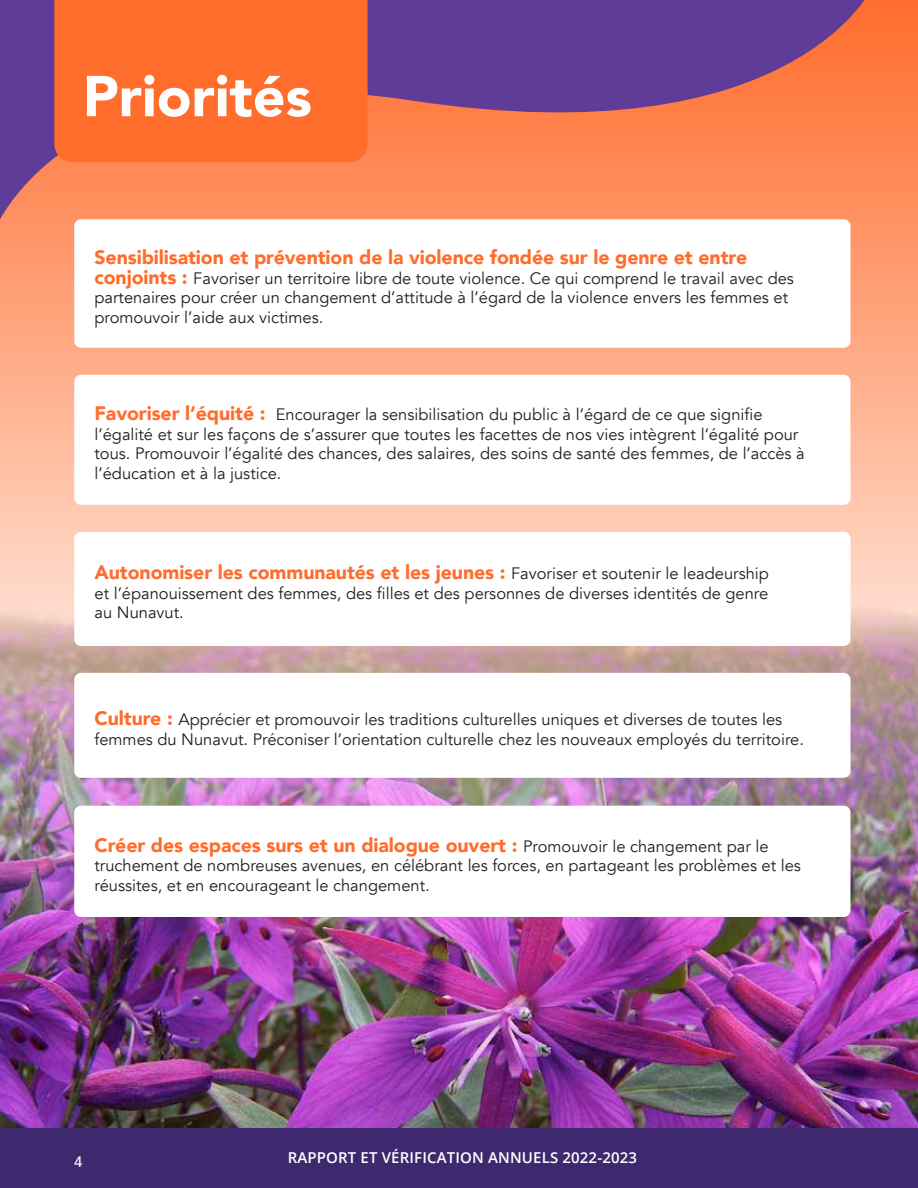
<style>
.page{position:relative;width:918px;height:1188px;background:#fff}
.page>*{position:absolute;margin:0;border:0;box-sizing:border-box;transform-origin:0 0}
.t1{font:900 57px "Avenir";color:#fff}
.t2{font:900 19.5px "Avenir";letter-spacing:-.005em;color:#ff6d2d}
.t3{font:16.5px/19.5px "Avenir";color:#231f20}
.t4{font:600 15px "Open Sans";letter-spacing:.01em;color:#fff}
.t5{font:500 15px "Avenir";color:#fff}
.s1{font-weight:900;font-size:19.5px;color:#ff6d2d}
.s2{font-weight:400;font-size:16.5px;color:#231f20}
.s3{color:#fff}
</style>
<div class="page">
<img style="left:0;top:1003px;width:918px;height:125px">
<img style="left:0;top:0;width:918px;height:1003px">
<div style="left:74px;top:219px;width:776px;height:129px;background:#fff;border-radius:7px"></div>
<div style="left:74px;top:375px;width:776px;height:130px;background:#fff;border-radius:7px"></div>
<div style="left:74px;top:532px;width:776px;height:114px;background:#fff;border-radius:7px"></div>
<div style="left:74px;top:673px;width:776px;height:105px;background:#fff;border-radius:7px"></div>
<div style="left:74px;top:806px;width:776px;height:111px;background:#fff;border-radius:7px"></div>
<div style="left:0;top:1128px;width:918px;height:60px;background:#3f296e"></div>
<svg style="left:0;top:0;width:873px;height:249px;background:#c97f82"></svg>
<div style="left:54px;top:0;width:314px;height:162px;background:#ff6d2d"></div>
<h1 class="t1" style="left:83px;top:48px;width:231px">Priorités</h1>
<p class="t2" style="left:94px;top:241px;width:654px">Sensibilisation et prévention de la violence fondée sur le genre et entre</p>
<p class="t3" style="left:94px;top:268px;width:701px"><span class="s1">conjoints :</span> Favoriser un territoire libre de toute violence. Ce qui comprend le travail avec des partenaires pour créer un changement d’attitude à l’égard de la violence envers les femmes et promouvoir l’aide aux victimes.</p>
<p class="t3" style="left:94px;top:405px;width:712px"><span class="s1">Favoriser l’équité :</span> Encourager la sensibilisation du public à l’égard de ce que signifie l’égalité et sur les façons de s’assurer que toutes les facettes de nos vies intègrent l’égalité pour tous. Promouvoir l’égalité des chances, des salaires, des soins de santé des femmes, de l’accès à l’éducation et à la justice.</p>
<p class="t2" style="left:94px;top:556px;width:676px">Autonomiser les communautés et les jeunes : <span class="s2">Favoriser et soutenir le leadeurship</span></p>
<p class="t3" style="left:95px;top:584px;width:675px">et l’épanouissement des femmes, des filles et des personnes de diverses identités de genre au Nunavut.</p>
<p class="t3" style="left:94px;top:710px;width:711px"><span class="s1">Culture :</span> Apprécier et promouvoir les traditions culturelles uniques et diverses de toutes les femmes du Nunavut. Préconiser l’orientation culturelle chez les nouveaux employés du territoire.</p>
<p class="t2" style="left:94px;top:828px;width:676px">Créer des espaces surs et un dialogue ouvert : <span class="s2">Promouvoir le changement par le</span></p>
<p class="t3" style="left:95px;top:856px;width:708px">truchement de nombreuses avenues, en célébrant les forces, en partageant les problèmes et les réussites, et en encourageant le changement.<span class="s3">.</span></p>
<p class="t5" style="left:74px;top:1149px;width:10px">4</p>
<p class="t4" style="left:288px;top:1148px;width:351px">RAPPORT ET VÉRIFICATION ANNUELS 2022-2023</p>
</div>
